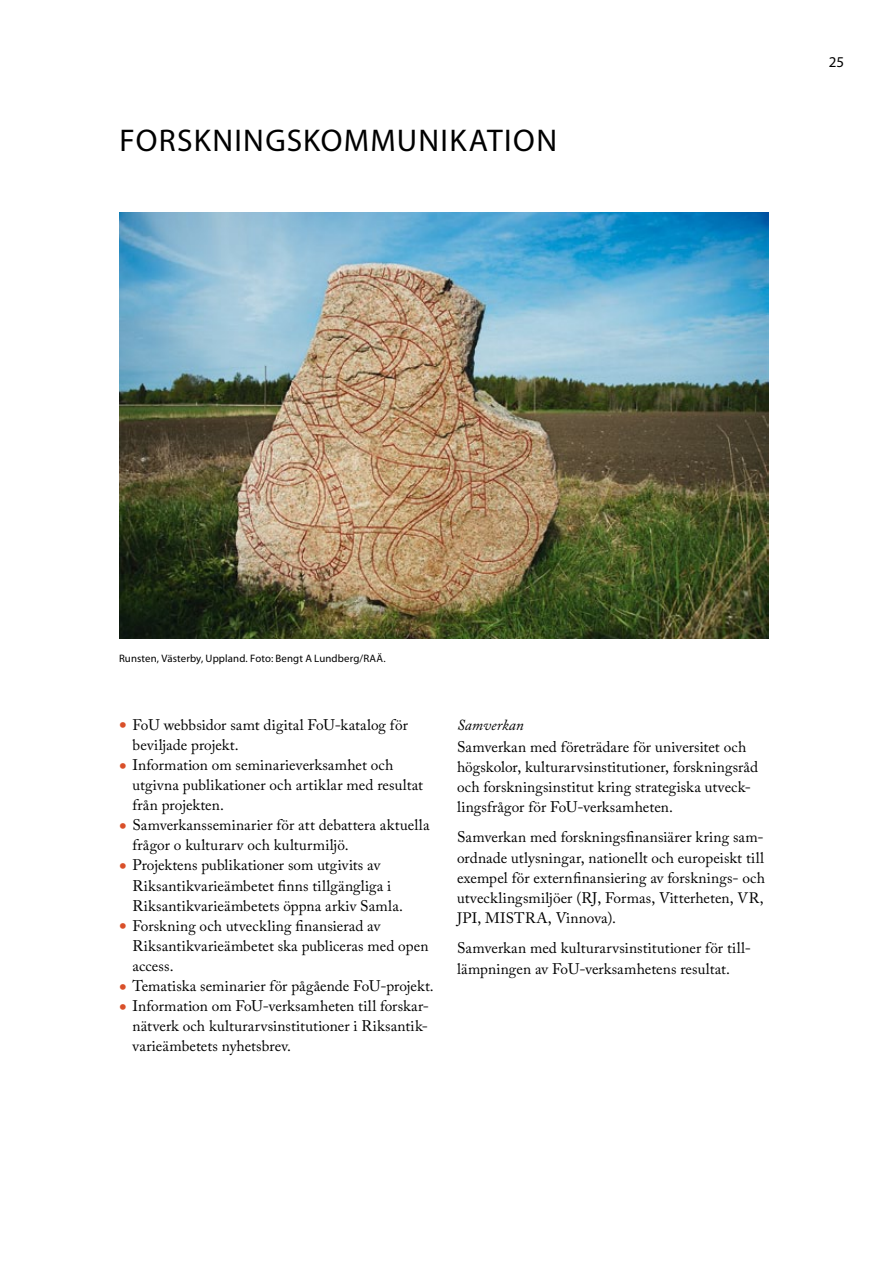
<style>
.page{position:relative;width:893px;height:1263px;background:#fff}
.page>*{position:absolute;margin:0;border:0;box-sizing:border-box;transform-origin:0 0}
.t1{font:31.5px "Myriad Pro";color:#000}
.t2{font:15.3px/20.1px "Adobe Caslon Pro";letter-spacing:.005em;color:#000}
.t3{font:italic 15.3px "Adobe Caslon Pro";letter-spacing:.005em;color:#000}
.t4{font:15px "Adobe Caslon Pro";letter-spacing:.015em;color:#000}
.t5{font:15px "Myriad Pro";color:#000}
.t6{font:10.8px "Myriad Pro";letter-spacing:.01em;color:#000}
.s1{font-family:"Myriad Pro";font-size:27px;color:#d9502a}
.s2{font-size:15px}
.s3{font-size:15.3px}
</style>
<div class="page">
<img style="left:119px;top:213px;width:649px;height:425px">
<h1 class="t1" style="left:119px;top:123px;width:37px">Forskningskommunikation</h1>
<p class="t5" style="left:829px;top:53px;width:17px">25</p>
<p class="t6" style="left:119px;top:653px;width:268px">Runsten, Västerby, Uppland. Foto: Bengt A Lundberg/RAÄ.</p>
<p class="t2" style="left:133px;top:714px;width:277px;text-indent:-14px"><span class="s1">•</span> FoU webbsidor samt digital FoU-katalog för beviljade projekt.</p>
<p class="t2" style="left:133px;top:754px;width:292px;text-indent:-14px"><span class="s1">•</span> Information om seminarieverksamhet och utgivna publikationer och artiklar med resultat från projekten.</p>
<p class="t2" style="left:133px;top:815px;width:298px;text-indent:-14px"><span class="s1">•</span> Samverkansseminarier för att debattera aktuella frågor o kulturarv och kulturmiljö.</p>
<p class="t2" style="left:133px;top:855px;width:272px;text-indent:-14px"><span class="s1">•</span> Projektens publikationer som utgivits av<br>Riksantikvarieämbetet finns tillgängliga i<br>Riksantikvarieämbetets öppna arkiv Samla.</p>
<p class="t2" style="left:133px;top:915px;width:297px;text-indent:-14px"><span class="s1">•</span> Forskning och utveckling finansierad av<br>Riksantikvarieämbetet ska publiceras med open access.</p>
<p class="t2" style="left:119px;top:976px;width:316px"><span class="s1">•</span> Tematiska seminarier för pågående FoU-projekt.</p>
<p class="t2" style="left:133px;top:996px;width:298px;text-align:justify;text-indent:-14px"><span class="s1">•</span> Information om FoU-verksamheten till forskar&shy;nätverk och kulturarvsinstitutioner i Riksantik&shy;varieämbetets nyhetsbrev.</p>
<p class="t3" style="left:457px;top:716px;width:68px">Samverkan</p>
<p class="t2" style="left:457px;top:736px;width:302px">Samverkan med företrädare för universitet och högskolor, kulturarvsinstitutioner, forskningsråd och forskningsinstitut kring strategiska utveck&shy;lingsfrågor för FoU-verksamheten.</p>
<p class="t2" style="left:457px;top:827px;width:309px;text-align:justify">Samverkan med forskningsfinansiärer kring sam&shy;ordnade utlysningar, nationellt och europeiskt till exempel för externfinansiering av forsknings- och utvecklingsmiljöer (RJ, Formas, Vitterheten, <span class="s2">VR,</span></p>
<p class="t4" style="left:457px;top:909px;width:160px">JPI, MISTRA<span class="s3">, Vinnova).</span></p>
<p class="t2" style="left:457px;top:938px;width:295px">Samverkan med kulturarvsinstitutioner för til - lämpningen av FoU-verksamhetens resultat.</p>
</div>
